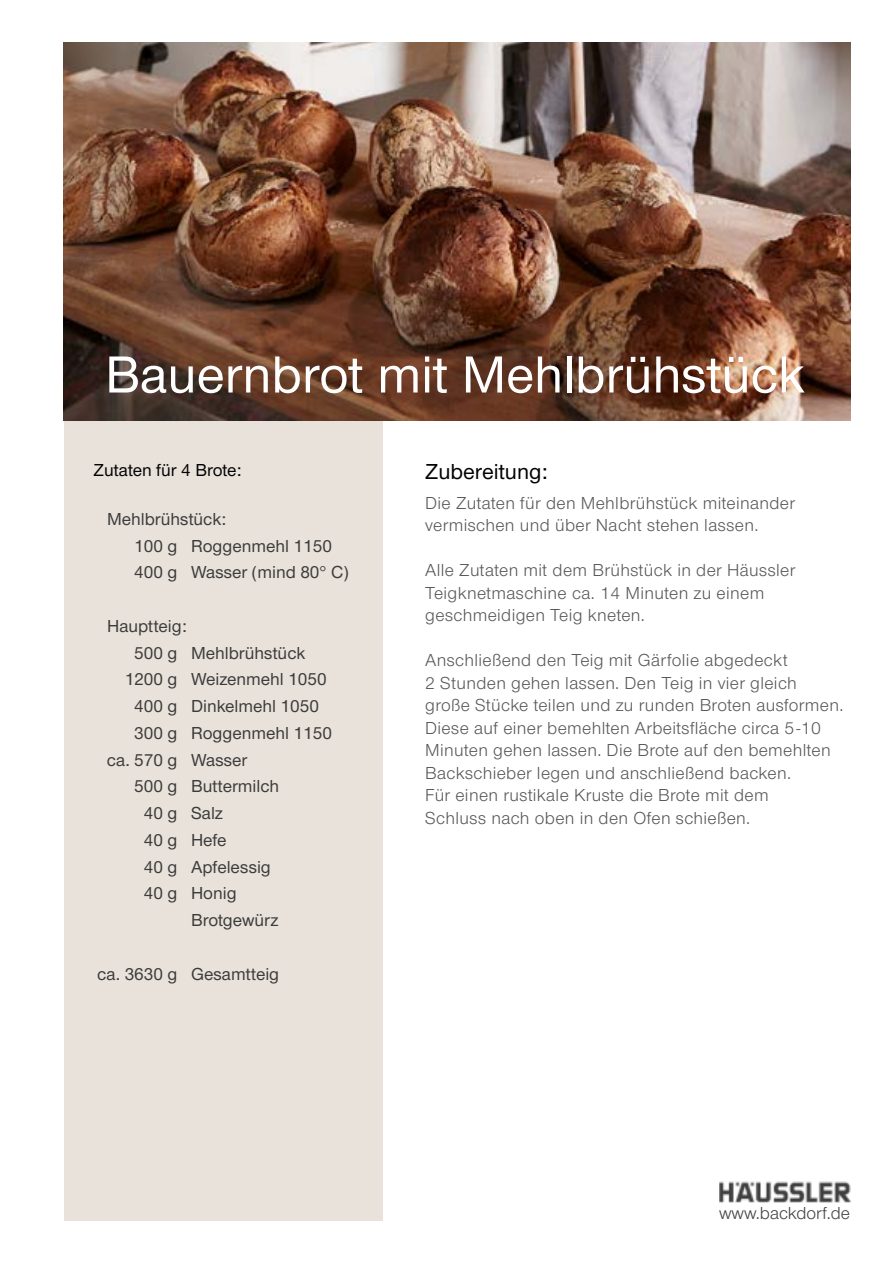
<style>
.page{position:relative;width:893px;height:1263px;background:#fff}
.page>*{position:absolute;margin:0;border:0;box-sizing:border-box;transform-origin:0 0}
.t1{font:500 54px "Nimbus San Nov";color:#fff}
.t2{font:500 22.5px "Nimbus San Nov";color:#020203}
.t3{font:18px/22.5px "Nimbus San Nov";letter-spacing:.02em;color:#575756}
.t4{font:500 18px/26.7px "Nimbus San Nov";color:#3c3c3b}
.t5{font:500 18px "Nimbus San Nov";color:#020203}
.t6{font:18px "Nimbus San Nov";color:#020203}
</style>
<div class="page">
<img style="left:64px;top:43px;width:786px;height:378px">
<div style="left:64px;top:421px;width:319px;height:799px;background:#e9e2da"></div>
<img style="left:719px;top:1182px;width:131px;height:21px">
<h1 class="t1" style="left:105px;top:343px;width:701px">Bauernbrot mit Mehlbrühstück</h1>
<p class="t5" style="left:94px;top:459px;width:150px">Zutaten für 4 Brote:</p>
<p class="t4" style="left:134px;top:505px;width:216px;text-indent:-27px">Mehlbrühstück:<br>100 g Roggenmehl 1150<br>400 g Wasser (mind 80° C)</p>
<p class="t4" style="left:107px;top:612px;width:81px">Hauptteig:</p>
<p class="t4" style="left:134px;top:639px;width:173px">500 g Mehlbrühstück</p>
<p class="t4" style="left:125px;top:666px;width:203px">1200 g Weizenmehl 1050</p>
<p class="t4" style="left:134px;top:693px;width:186px">400 g Dinkelmehl 1050</p>
<p class="t4" style="left:134px;top:719px;width:199px">300 g Roggenmehl 1150</p>
<p class="t4" style="left:107px;top:746px;width:142px">ca. 570 g Wasser</p>
<p class="t4" style="left:134px;top:773px;width:147px">500 g Buttermilch</p>
<p class="t4" style="left:144px;top:800px;width:80px">40 g Salz</p>
<p class="t4" style="left:144px;top:826px;width:84px">40 g Hefe</p>
<p class="t4" style="left:144px;top:853px;width:128px">40 g Apfelessig</p>
<p class="t4" style="left:144px;top:880px;width:94px">40 g Honig</p>
<p class="t4" style="left:191px;top:907px;width:89px">Brotgewürz</p>
<p class="t4" style="left:97px;top:960px;width:184px">ca. 3630 g Gesamtteig</p>
<p class="t2" style="left:425px;top:458px;width:124px">Zubereitung:</p>
<p class="t3" style="left:425px;top:491px;width:371px">Die Zutaten für den Mehlbrühstück miteinander vermischen und über Nacht stehen lassen.</p>
<p class="t3" style="left:425px;top:559px;width:372px">Alle Zutaten mit dem Brühstück in der Häussler<br>Teigknetmaschine ca. 14 Minuten zu einem geschmeidigen Teig kneten.</p>
<p class="t3" style="left:425px;top:649px;width:420px">Anschließend den Teig mit Gärfolie abgedeckt<br>2 Stunden gehen lassen. Den Teig in vier gleich große Stücke teilen und zu runden Broten ausformen.<br>Diese auf einer bemehlten Arbeitsfläche circa 5-10<br>Minuten gehen lassen. Die Brote auf den bemehlten Backschieber legen und anschließend backen.<br>Für einen rustikale Kruste die Brote mit dem<br>Schluss nach oben in den Ofen schießen.</p>
<p class="t6" style="left:719px;top:1203px;width:133px">www.backdorf.de</p>
</div>
